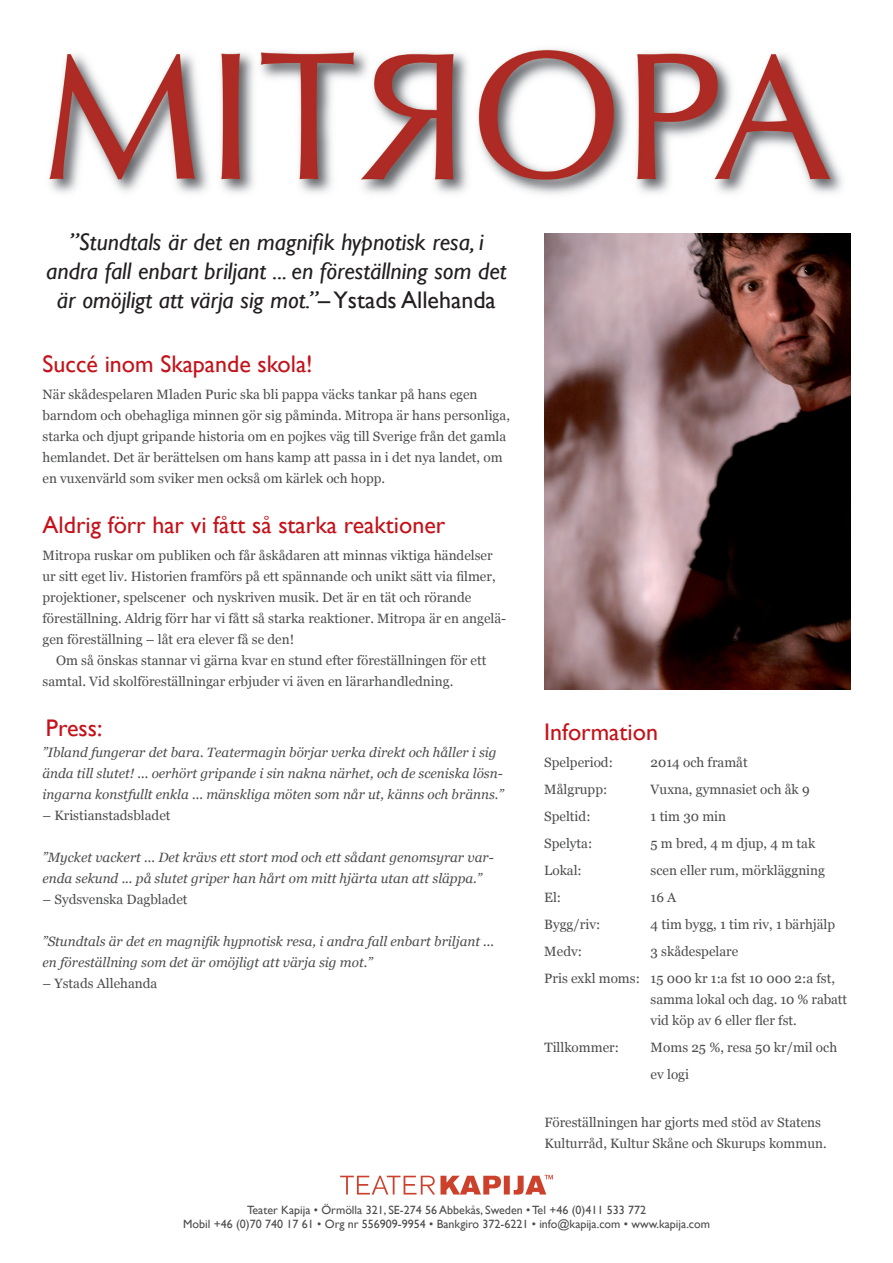
<style>
.page{position:relative;width:893px;height:1263px;background:#fff}
.page>*{position:absolute;margin:0;border:0;box-sizing:border-box;transform-origin:0 0}
.t1{font:italic 24px/28.8px "Gill Sans";color:#231f20;text-align:center}
.t2{font:24px "Gill Sans";color:#c4121a}
.t3{font:13.5px/21px "Georgia";color:#4b4c4d}
.t4{font:italic 13.5px/21px "Georgia";color:#4b4c4d}
.t5{font:12px/14.4px "Gill Sans";color:#4b4c4d;text-align:center}
.s1{font-style:normal}
</style>
<div class="page">
<div style="left:504px;top:1176px;width:6px;height:18px;background:#cc412c"></div>
<svg style="left:514px;top:1175px;width:39px;height:19px"></svg>
<svg style="left:340px;top:1175px;width:161px;height:19px"></svg>
<img style="left:48px;top:48px;width:794px;height:146px">
<img style="left:544px;top:234px;width:306px;height:455px">
<h1 class="t1" style="left:46px;top:228px;width:462px">”Stundtals är det en magnifik hypnotisk resa, i andra fall enbart briljant ... en föreställning som det är omöjligt att värja sig mot.”<span class="s1">– Ystads Allehanda</span></h1>
<h1 class="t2" style="left:43px;top:349px;width:272px">Succé inom Skapande skola!</h1>
<p class="t3" style="left:43px;top:384px;width:469px">När skådespelaren Mladen Puric ska bli pappa väcks tankar på hans egen barndom och obehagliga minnen gör sig påminda. Mitropa är hans personliga, starka och djupt gripande historia om en pojkes väg till Sverige från det gamla hemlandet. Det är berättelsen om hans kamp att passa in i det nya landet, om en vuxenvärld som sviker men också om kärlek och hopp.</p>
<h1 class="t2" style="left:43px;top:511px;width:404px">Aldrig förr har vi fått så starka reaktioner</h1>
<p class="t3" style="left:43px;top:545px;width:465px">Mitropa ruskar om publiken och får åskådaren att minnas viktiga händelser ur sitt eget liv. Historien framförs på ett spännande och unikt sätt via filmer, projektioner, spelscener och nyskriven musik. Det är en tät och rörande föreställning. Aldrig förr har vi fått så starka reaktioner. Mitropa är en angelä&shy;gen föreställning – låt era elever få se den!</p>
<p class="t3" style="left:43px;top:650px;width:445px;text-indent:13px">Om så önskas stannar vi gärna kvar en stund efter föreställningen för ett samtal. Vid skolföreställningar erbjuder vi även en lärarhandledning.</p>
<h1 class="t2" style="left:46px;top:714px;width:58px">Press:</h1>
<p class="t4" style="left:43px;top:742px;width:463px">”Ibland fungerar det bara. Teatermagin börjar verka direkt och håller i sig ända till slutet! ... oerhört gripande i sin nakna närhet, och de sceniska lösn&shy;ingarna konstfullt enkla ... mänskliga möten som når ut, känns och bränns.”</p>
<p class="t3" style="left:43px;top:805px;width:130px">– Kristianstadsbladet</p>
<p class="t4" style="left:43px;top:847px;width:453px">”Mycket vackert ... Det krävs ett stort mod och ett sådant genomsyrar var&shy;enda sekund ... på slutet griper han hårt om mitt hjärta utan att släppa.”</p>
<p class="t3" style="left:43px;top:889px;width:147px">– Sydsvenska Dagbladet</p>
<p class="t4" style="left:43px;top:931px;width:453px">”Stundtals är det en magnifik hypnotisk resa, i andra fall enbart briljant ... en föreställning som det är omöjligt att värja sig mot.”</p>
<p class="t3" style="left:43px;top:973px;width:116px">– Ystads Allehanda</p>
<h1 class="t2" style="left:544px;top:718px;width:115px">Information</h1>
<p class="t3" style="left:544px;top:752px;width:70px">Spelperiod:</p>
<p class="t3" style="left:651px;top:752px;width:99px">2014 och framåt</p>
<p class="t3" style="left:544px;top:779px;width:64px">Målgrupp:</p>
<p class="t3" style="left:651px;top:779px;width:161px">Vuxna, gymnasiet och åk 9</p>
<p class="t3" style="left:544px;top:806px;width:48px">Speltid:</p>
<p class="t3" style="left:651px;top:806px;width:77px">1 tim 30 min</p>
<p class="t3" style="left:544px;top:833px;width:49px">Spelyta:</p>
<p class="t3" style="left:651px;top:833px;width:166px">5 m bred, 4 m djup, 4 m tak</p>
<p class="t3" style="left:544px;top:860px;width:39px">Lokal:</p>
<p class="t3" style="left:651px;top:860px;width:176px">scen eller rum, mörkläggning</p>
<p class="t3" style="left:544px;top:887px;width:18px">El:</p>
<p class="t3" style="left:651px;top:887px;width:27px">16 A</p>
<p class="t3" style="left:544px;top:914px;width:57px">Bygg/riv:</p>
<p class="t3" style="left:651px;top:914px;width:186px">4 tim bygg, 1 tim riv, 1 bärhjälp</p>
<p class="t3" style="left:544px;top:941px;width:39px">Medv:</p>
<p class="t3" style="left:544px;top:938px;width:292px;line-height:27px;text-indent:106px">3 skådespelare<br>Pris exkl moms: 15 000 kr 1:a fst 10 000 2:a fst,</p>
<p class="t3" style="left:651px;top:989px;width:198px">samma lokal och dag. 10 % rabatt vid köp av 6 eller fler fst.</p>
<p class="t3" style="left:544px;top:1037px;width:76px">Tillkommer:</p>
<p class="t3" style="left:651px;top:1034px;width:188px;line-height:27px">Moms 25 %, resa 50 kr/mil och ev logi</p>
<p class="t3" style="left:544px;top:1112px;width:284px">Föreställningen har gjorts med stöd av Statens<br>Kulturråd, Kultur Skåne och Skurups kommun.</p>
<p class="t5" style="left:183px;top:1202px;width:528px">Teater Kapija • Örmölla 321, SE-274 56 Abbekås, Sweden • Tel +46 (0)411 533 772<br>Mobil +46 (0)70 740 17 61 • Org nr 556909-9954 • Bankgiro 372-6221 • info@kapija.com • www.kapija.com</p>
</div>
